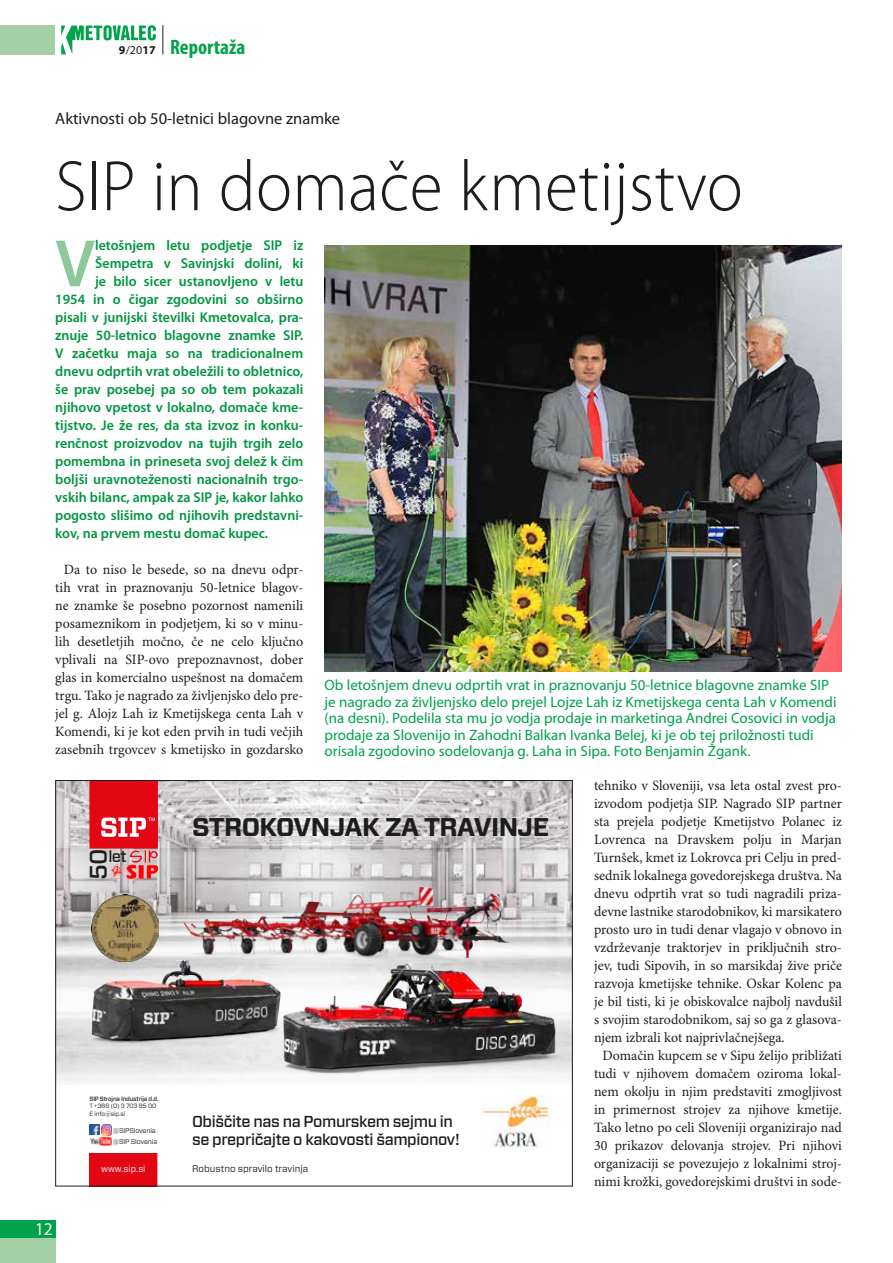
<style>
.page{position:relative;width:893px;height:1263px;background:#fff}
.page>*{position:absolute;margin:0;border:0;box-sizing:border-box;transform-origin:0 0}
.t1{font:300 72px "Myriad Pro";letter-spacing:.005em;color:#1d1d1b;scale:.94 1}
.t2{font:600 67.65px "Myriad Pro";color:#8ec89a}
.t3{font:700 25.65px "Forza";letter-spacing:-.025em;color:#1d1d1b}
.t4{font:500 24.15px "Forza";color:#1d1d1b}
.t5{font:700 condensed 21px "Myriad Pro";color:#00a24c}
.t6{font:18px "Myriad Pro";color:#fff;scale:.95 1}
.t7{font:16.5px "Myriad Pro";color:#1d1d1b}
.t8{font:500 16.2px "Forza";color:#1d1d1b}
.t9{font:500 15.9px/18px "Forza";letter-spacing:-.025em;color:#1d1d1b}
.t10{font:15px/16.5px "Myriad Pro";color:#00a24c}
.t11{font:14.25px/18px "Minion Pro";color:#1d1d1b;text-align:center}
.t12{font:600 14.25px "Myriad Pro";color:#009641}
.t13{font:700 12px "Myriad Pro";color:#1d1d1b}
.t14{font:9.6px "Forza";color:#1d1d1b}
.t15{font:9px "Forza";color:#fff}
.t16{font:6.9px/11.2px "Forza";letter-spacing:-.02em;color:#1d1d1b}
.t17{font:6.15px/7.4px "Forza";letter-spacing:-.015em;color:#1d1d1b}
.t18{font:500 6.15px "Forza";letter-spacing:-.03em;color:#1d1d1b}
.s1{font-weight:400}
</style>
<div class="page">
<img style="left:325px;top:246px;width:517px;height:425px">
<img style="left:57px;top:851px;width:514px;height:190px">
<img style="left:57px;top:782px;width:514px;height:69px">
<img style="left:183px;top:895px;width:235px;height:55px">
<div style="left:89px;top:1153px;width:68px;height:31px;background:#e30613"></div>
<img style="left:90px;top:1136px;width:22px;height:10px">
<svg style="left:89px;top:1125px;width:23px;height:10px"></svg>
<img style="left:91px;top:895px;width:68px;height:55px">
<img style="left:252px;top:948px;width:319px;height:137px">
<img style="left:482px;top:1096px;width:69px;height:52px">
<img style="left:67px;top:950px;width:222px;height:109px">
<img style="left:130px;top:859px;width:28px;height:3px">
<img style="left:110px;top:864px;width:48px;height:14px">
<svg style="left:89px;top:782px;width:69px;height:77px;background:#e33641"></svg>
<div style="left:0;top:25px;width:55px;height:29px;background:#a2d0a4"></div>
<div style="left:0;top:1237px;width:55px;height:26px;background:#a2d0a4"></div>
<div style="left:0;top:1220px;width:55px;height:17px;background:#00a24c"></div>
<svg style="left:61px;top:25px;width:95px;height:29px"></svg>
<svg style="left:162px;top:25px;width:1px;height:29px"></svg>
<p class="t13" style="left:119px;top:44px;width:39px">9<span class="s1">/20</span>17</p>
<h3 class="t5" style="left:170px;top:36px;width:77px">Reportaža</h3>
<p class="t7" style="left:55px;top:109px;width:286px">Aktivnosti ob 50-letnici blagovne znamke</p>
<h1 class="t1" style="left:55px;top:147px;width:733px">SIP in domače kmetijstvo</h1>
<h2 class="t2" style="left:55px;top:226px;width:41px">V</h2>
<p class="t12" style="left:95px;top:238px;width:210px">letošnjem letu podjetje SIP iz</p>
<p class="t12" style="left:95px;top:256px;width:210px">Šempetra v Savinjski dolini, ki</p>
<p class="t12" style="left:95px;top:274px;width:210px">je bilo sicer ustanovljeno v letu</p>
<p class="t12" style="left:55px;top:292px;width:250px">1954 in o čigar zgodovini so obširno</p>
<p class="t12" style="left:55px;top:310px;width:250px">pisali v junijski številki Kmetovalca, pra-</p>
<p class="t12" style="left:55px;top:328px;width:250px">znuje 50-letnico blagovne znamke SIP.</p>
<p class="t12" style="left:55px;top:346px;width:250px">V začetku maja so na tradicionalnem</p>
<p class="t12" style="left:55px;top:364px;width:250px">dnevu odprtih vrat obeležili to obletnico,</p>
<p class="t12" style="left:55px;top:382px;width:250px">še prav posebej pa so ob tem pokazali</p>
<p class="t12" style="left:55px;top:400px;width:250px">njihovo vpetost v lokalno, domače kme-</p>
<p class="t12" style="left:55px;top:418px;width:250px">tijstvo. Je že res, da sta izvoz in konku-</p>
<p class="t12" style="left:55px;top:436px;width:250px">renčnost proizvodov na tujih trgih zelo</p>
<p class="t12" style="left:55px;top:454px;width:250px">pomembna in prineseta svoj delež k čim</p>
<p class="t12" style="left:55px;top:472px;width:250px">boljši uravnoteženosti nacionalnih trgo-</p>
<p class="t12" style="left:55px;top:490px;width:250px">vskih bilanc, ampak za SIP je, kakor lahko</p>
<p class="t12" style="left:55px;top:508px;width:250px">pogosto slišimo od njihovih predstavni-</p>
<p class="t12" style="left:55px;top:526px;width:214px">kov, na prvem mestu domač kupec.</p>
<p class="t11" style="left:55px;top:561px;width:250px">Da to niso le besede, so na dnevu odpr&shy;tih vrat in praznovanju 50-letnice blagov&shy;ne znamke še posebno pozornost namenili posameznikom in podjetjem, ki so v minu&shy;lih desetletjih močno, če ne celo ključno vplivali na SIP-ovo prepoznavnost, dober glas in komercialno uspešnost na domačem trgu. Tako je nagrado za življenjsko delo pre&shy;jel g. Alojz Lah iz Kmetijskega centa Lah v Komendi, ki je kot eden prvih in tudi večjih zasebnih trgovcev s kmetijsko in gozdarsko</p>
<p class="t10" style="left:325px;top:677px;width:513px">Ob letošnjem dnevu odprtih vrat in praznovanju 50-letnice blagovne znamke SIP je nagrado za življenjsko delo prejel Lojze Lah iz Kmetijskega centa Lah v Komendi (na desni). Podelila sta mu jo vodja prodaje in marketinga Andrei Cosovici in vodja prodaje za Slovenijo in Zahodni Balkan Ivanka Belej, ki je ob tej priložnosti tudi orisala zgodovino sodelovanja g. Laha in Sipa. Foto Benjamin Žgank.</p>
<h3 class="t4" style="left:82px;top:880px;width:33px;rotate:-90deg">50</h3>
<p class="t8" style="left:109px;top:845px;width:20px">let</p>
<h3 class="t3" style="left:192px;top:810px;width:359px">STROKOVNJAK ZA TRAVINJE</h3>
<p class="t6" style="left:35px;top:1219px;width:20px">12</p>
<p class="t18" style="left:89px;top:1095px;width:71px">SIP Strojna Industrija d.d.</p>
<p class="t17" style="left:89px;top:1102px;width:69px">T +386 (0) 3 703 85 00<br>E info@sip.si</p>
<p class="t16" style="left:113px;top:1124px;width:46px">@SIPSlovenia @SIP Slovenia</p>
<p class="t15" style="left:101px;top:1162px;width:46px">www.sip.si</p>
<p class="t9" style="left:192px;top:1112px;width:269px">Obiščite nas na Pomurskem sejmu in se prepričajte o kakovosti šampionov!</p>
<p class="t14" style="left:192px;top:1162px;width:118px">Robustno spravilo travinja</p>
<p class="t11" style="left:594px;top:777px;width:249px">tehniko v Sloveniji, vsa leta ostal zvest pro-</p>
<p class="t11" style="left:594px;top:795px;width:249px">izvodom podjetja SIP. Nagrado SIP partner</p>
<p class="t11" style="left:594px;top:813px;width:249px">sta prejela podjetje Kmetijstvo Polanec iz</p>
<p class="t11" style="left:594px;top:831px;width:249px">Lovrenca na Dravskem polju in Marjan</p>
<p class="t11" style="left:594px;top:849px;width:249px">Turnšek, kmet iz Lokrovca pri Celju in pred-</p>
<p class="t11" style="left:594px;top:867px;width:249px">sednik lokalnega govedorejskega društva. Na</p>
<p class="t11" style="left:594px;top:885px;width:249px">dnevu odprtih vrat so tudi nagradili priza-</p>
<p class="t11" style="left:594px;top:903px;width:249px">devne lastnike starodobnikov, ki marsikatero</p>
<p class="t11" style="left:594px;top:921px;width:249px">prosto uro in tudi denar vlagajo v obnovo in</p>
<p class="t11" style="left:594px;top:939px;width:249px">vzdrževanje traktorjev in priključnih stro-</p>
<p class="t11" style="left:594px;top:957px;width:249px">jev, tudi Sipovih, in so marsikdaj žive priče</p>
<p class="t11" style="left:594px;top:975px;width:249px">razvoja kmetijske tehnike. Oskar Kolenc pa</p>
<p class="t11" style="left:594px;top:993px;width:249px">je bil tisti, ki je obiskovalce najbolj navdušil</p>
<p class="t11" style="left:594px;top:1011px;width:249px">s svojim starodobnikom, saj so ga z glasova-</p>
<p class="t11" style="left:594px;top:1029px;width:192px">njem izbrali kot najprivlačnejšega.</p>
<p class="t11" style="left:602px;top:1047px;width:241px">Domačin kupcem se v Sipu želijo približati</p>
<p class="t11" style="left:594px;top:1065px;width:249px">tudi v njihovem domačem oziroma lokal-</p>
<p class="t11" style="left:594px;top:1083px;width:249px">nem okolju in njim predstaviti zmogljivost</p>
<p class="t11" style="left:594px;top:1101px;width:249px">in primernost strojev za njihove kmetije.</p>
<p class="t11" style="left:594px;top:1119px;width:249px">Tako letno po celi Sloveniji organizirajo nad</p>
<p class="t11" style="left:594px;top:1137px;width:249px">30 prikazov delovanja strojev. Pri njihovi</p>
<p class="t11" style="left:594px;top:1155px;width:249px">organizaciji se povezujejo z lokalnimi stroj-</p>
<p class="t11" style="left:594px;top:1173px;width:249px">nimi krožki, govedorejskimi društvi in sode-</p>
</div>
